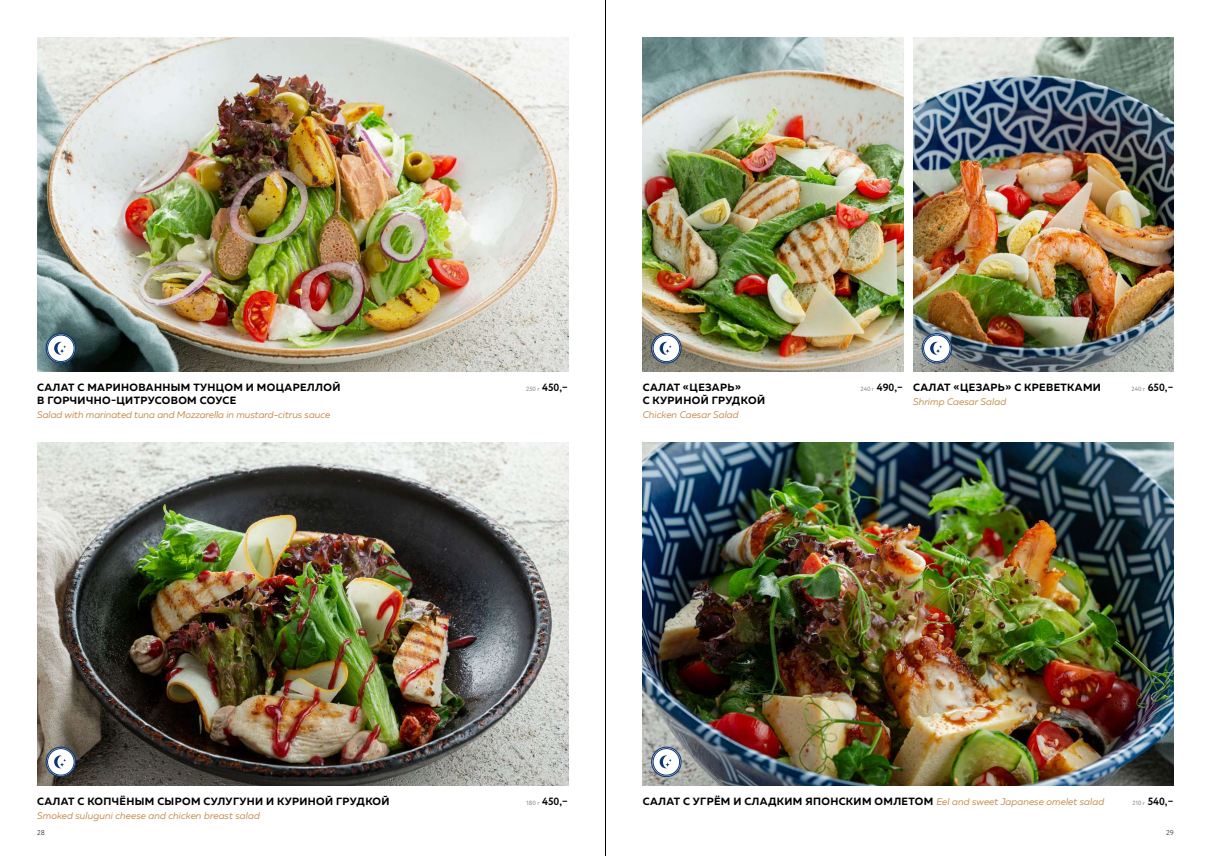
<style>
.page{position:relative;width:1211px;height:856px;background:#fff}
.page>*{position:absolute;margin:0;border:0;box-sizing:border-box;transform-origin:0 0}
.t1{font:700 10.5px "Muller";letter-spacing:.035em;color:#000}
.t2{font:700 10.5px "Circe";color:#000}
.t3{font:italic 9.62px "Muller";color:#c38f52}
.t4{font:300 7px "Circe";color:#000}
.s1{font-weight:400;font-size:6.12px;color:#808285}
.s2{font-weight:400;font-style:italic;font-size:9.62px;color:#c38f52}
</style>
<div class="page">
<img style="left:642px;top:442px;width:531px;height:343px">
<img style="left:642px;top:37px;width:261px;height:335px">
<img style="left:913px;top:37px;width:260px;height:335px">
<img style="left:37px;top:38px;width:531px;height:334px">
<svg style="left:47px;top:334px;width:28px;height:28px"></svg>
<div style="left:46px;top:333px;width:30px;height:30px;border:1px solid #0a3675;border-radius:50%"></div>
<div style="left:47px;top:335px;width:27px;height:27px;border:1px solid #0a3675;border-radius:50%"></div>
<div style="left:53px;top:341px;width:15px;height:15px;background:#fff;border-radius:7px"></div>
<svg style="left:54px;top:342px;width:12px;height:13px"></svg>
<svg style="left:652px;top:748px;width:28px;height:28px"></svg>
<div style="left:651px;top:747px;width:30px;height:30px;border:1px solid #0a3675;border-radius:50%"></div>
<div style="left:653px;top:748px;width:26px;height:27px;border:1px solid #0a3675;border-radius:50%"></div>
<div style="left:658px;top:754px;width:15px;height:15px;background:#fff;border-radius:7px"></div>
<svg style="left:659px;top:755px;width:12px;height:13px"></svg>
<svg style="left:652px;top:334px;width:28px;height:28px"></svg>
<div style="left:651px;top:333px;width:30px;height:30px;border:1px solid #0a3675;border-radius:50%"></div>
<div style="left:653px;top:335px;width:26px;height:27px;border:1px solid #0a3675;border-radius:50%"></div>
<div style="left:658px;top:341px;width:15px;height:15px;background:#fff;border-radius:7px"></div>
<svg style="left:659px;top:342px;width:12px;height:13px"></svg>
<svg style="left:922px;top:334px;width:28px;height:28px"></svg>
<div style="left:922px;top:333px;width:29px;height:30px;border:1px solid #0a3675;border-radius:50%"></div>
<div style="left:923px;top:335px;width:27px;height:27px;border:1px solid #0a3675;border-radius:50%"></div>
<div style="left:929px;top:341px;width:15px;height:15px;background:#fff;border-radius:7px"></div>
<svg style="left:930px;top:342px;width:12px;height:13px"></svg>
<img style="left:37px;top:442px;width:531px;height:343px">
<svg style="left:47px;top:748px;width:28px;height:28px"></svg>
<div style="left:46px;top:747px;width:30px;height:30px;border:1px solid #0a3675;border-radius:50%"></div>
<div style="left:47px;top:748px;width:27px;height:27px;border:1px solid #0a3675;border-radius:50%"></div>
<div style="left:53px;top:754px;width:15px;height:15px;background:#fff;border-radius:7px"></div>
<svg style="left:54px;top:755px;width:12px;height:13px"></svg>
<hr style="left:605px;top:0;width:1px;height:856px;background:#000">
<p class="t1" style="left:37px;top:381px;width:305px">САЛАТ С МАРИНОВАННЫМ ТУНЦОМ И МОЦАРЕЛЛОЙ</p>
<p class="t2" style="left:526px;top:381px;width:44px"><span class="s1">250 г</span> 450,–</p>
<p class="t1" style="left:37px;top:394px;width:200px">В ГОРЧИЧНО-ЦИТРУСОВОМ СОУСЕ</p>
<p class="t3" style="left:37px;top:409px;width:294px">Salad with marinated tuna and Mozzarella in mustard-citrus sauce</p>
<p class="t1" style="left:642px;top:381px;width:100px">САЛАТ «ЦЕЗАРЬ»</p>
<p class="t2" style="left:860px;top:381px;width:44px"><span class="s1">240 г</span> 490,–</p>
<p class="t1" style="left:642px;top:394px;width:124px">С КУРИНОЙ ГРУДКОЙ</p>
<p class="t3" style="left:642px;top:409px;width:98px">Chicken Caesar Salad</p>
<p class="t1" style="left:913px;top:381px;width:189px">САЛАТ «ЦЕЗАРЬ» С КРЕВЕТКАМИ</p>
<p class="t2" style="left:1131px;top:381px;width:44px"><span class="s1">240 г</span> 650,–</p>
<p class="t3" style="left:913px;top:396px;width:95px">Shrimp Caesar Salad</p>
<p class="t1" style="left:37px;top:795px;width:354px">САЛАТ С КОПЧЁНЫМ СЫРОМ СУЛУГУНИ И КУРИНОЙ ГРУДКОЙ</p>
<p class="t2" style="left:526px;top:794px;width:43px"><span class="s1">180 г</span> 450,–</p>
<p class="t3" style="left:37px;top:809px;width:224px">Smoked suluguni cheese and chicken breast salad</p>
<p class="t1" style="left:642px;top:795px;width:463px">САЛАТ С УГРЁМ И СЛАДКИМ ЯПОНСКИМ ОМЛЕТОМ <span class="s2">Eel and sweet Japanese omelet salad</span></p>
<p class="t2" style="left:1132px;top:794px;width:43px"><span class="s1">210 г</span> 540,–</p>
<p class="t4" style="left:37px;top:827px;width:9px">28</p>
<p class="t4" style="left:1166px;top:827px;width:9px">29</p>
</div>
